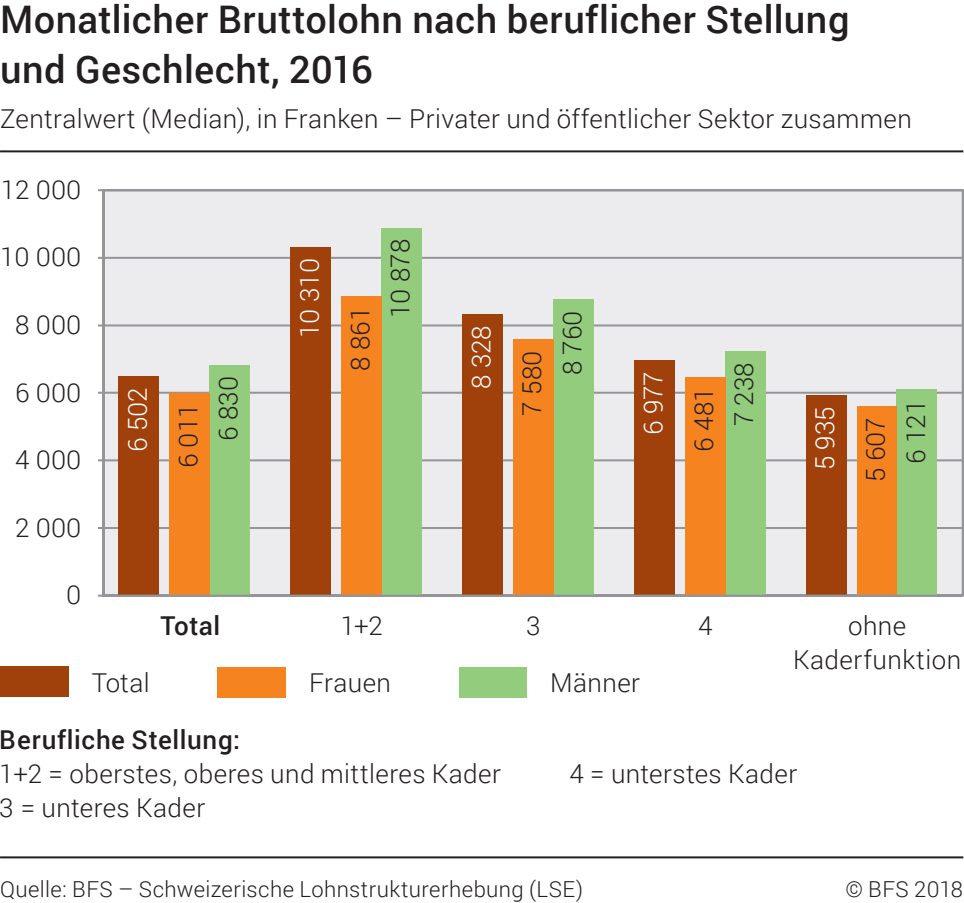
<style>
.page{position:relative;width:964px;height:903px;background:#fff}
.page>*{position:absolute;margin:0;border:0;box-sizing:border-box;transform-origin:0 0}
.t1{font:500 38px/50px "Roboto";letter-spacing:.01em;color:#231f20}
.t2{font:300 26px/34px "Roboto";letter-spacing:.015em;color:#231f20;text-align:center}
.t3{font:500 26px "Roboto";letter-spacing:.025em;color:#231f20}
.t4{font:300 26px "Roboto";color:#fff}
.t5{font:300 22px "Roboto";letter-spacing:.02em;color:#231f20}
</style>
<div class="page">
<hr style="left:0;top:856px;width:963px;height:2px;background:#231f20">
<hr style="left:0;top:150px;width:963px;height:2px;background:#231f20">
<div style="left:218px;top:666px;width:68px;height:31px;background:#f58420"></div>
<div style="left:459px;top:666px;width:68px;height:31px;background:#93cc7c"></div>
<div style="left:0;top:666px;width:68px;height:31px;background:#a0410b"></div>
<div style="left:98px;top:189px;width:866px;height:408px;background:#ececee"></div>
<hr style="left:104px;top:527px;width:859px;height:2px;background:#939598">
<hr style="left:104px;top:459px;width:859px;height:2px;background:#939598">
<hr style="left:104px;top:391px;width:859px;height:2px;background:#939598">
<hr style="left:104px;top:324px;width:859px;height:2px;background:#939598">
<hr style="left:104px;top:257px;width:859px;height:2px;background:#939598">
<hr style="left:104px;top:189px;width:859px;height:2px;background:#939598">
<hr style="left:103px;top:190px;width:2px;height:405px;background:#939598">
<div style="left:210px;top:364px;width:40px;height:231px;background:#93cc7c"></div>
<div style="left:381px;top:228px;width:41px;height:367px;background:#93cc7c"></div>
<div style="left:553px;top:299px;width:40px;height:296px;background:#93cc7c"></div>
<div style="left:725px;top:351px;width:40px;height:244px;background:#93cc7c"></div>
<div style="left:897px;top:388px;width:40px;height:207px;background:#93cc7c"></div>
<div style="left:170px;top:392px;width:40px;height:203px;background:#f58420"></div>
<div style="left:341px;top:296px;width:40px;height:299px;background:#f58420"></div>
<div style="left:513px;top:339px;width:40px;height:256px;background:#f58420"></div>
<div style="left:685px;top:376px;width:40px;height:219px;background:#f58420"></div>
<div style="left:857px;top:406px;width:40px;height:189px;background:#f58420"></div>
<div style="left:118px;top:376px;width:41px;height:219px;background:#a0410b"></div>
<div style="left:290px;top:247px;width:40px;height:348px;background:#a0410b"></div>
<div style="left:462px;top:314px;width:40px;height:281px;background:#a0410b"></div>
<div style="left:634px;top:360px;width:40px;height:235px;background:#a0410b"></div>
<div style="left:806px;top:395px;width:40px;height:200px;background:#a0410b"></div>
<hr style="left:104px;top:594px;width:859px;height:2px;background:#939598">
<h1 class="t1" style="left:0;top:-7px;width:851px">Monatlicher Bruttolohn nach beruflicher Stellung und Geschlecht, 2016</h1>
<p class="t2" style="left:0;top:101px;width:913px">Zentralwert (Median), in Franken – Privater und öffentlicher Sektor zusammen</p>
<p class="t2" style="left:1px;top:171px;width:82px">12 000</p>
<p class="t2" style="left:0;top:239px;width:83px">10 000</p>
<p class="t2" style="left:15px;top:307px;width:68px">8 000</p>
<p class="t2" style="left:15px;top:374px;width:68px">6 000</p>
<p class="t2" style="left:15px;top:442px;width:68px">4 000</p>
<p class="t2" style="left:15px;top:509px;width:68px">2 000</p>
<p class="t4" style="left:119px;top:452px;width:66px;rotate:-90deg">6 502</p>
<p class="t2" style="left:382px;top:318px;width:81px;rotate:-90deg">10 878</p>
<p class="t4" style="left:291px;top:338px;width:81px;rotate:-90deg">10 310</p>
<p class="t2" style="left:554px;top:375px;width:66px;rotate:-90deg">8 760</p>
<p class="t2" style="left:342px;top:371px;width:65px;rotate:-90deg">8 861</p>
<p class="t4" style="left:463px;top:389px;width:65px;rotate:-90deg">8 328</p>
<p class="t2" style="left:514px;top:415px;width:66px;rotate:-90deg">7 580</p>
<p class="t2" style="left:726px;top:426px;width:65px;rotate:-90deg">7 238</p>
<p class="t4" style="left:635px;top:435px;width:65px;rotate:-90deg">6 977</p>
<p class="t2" style="left:210px;top:440px;width:66px;rotate:-90deg">6 830</p>
<p class="t2" style="left:686px;top:451px;width:65px;rotate:-90deg">6 481</p>
<p class="t2" style="left:170px;top:468px;width:66px;rotate:-90deg">6 011</p>
<p class="t2" style="left:898px;top:464px;width:65px;rotate:-90deg">6 121</p>
<p class="t4" style="left:807px;top:470px;width:65px;rotate:-90deg">5 935</p>
<p class="t2" style="left:858px;top:482px;width:66px;rotate:-90deg">5 607</p>
<p class="t2" style="left:66px;top:577px;width:17px">0</p>
<p class="t3" style="left:160px;top:607px;width:61px">Total</p>
<p class="t2" style="left:341px;top:607px;width:44px">1+2</p>
<p class="t2" style="left:526px;top:607px;width:16px">3</p>
<p class="t2" style="left:698px;top:607px;width:16px">4</p>
<p class="t2" style="left:793px;top:607px;width:169px">ohne<br>Kaderfunktion</p>
<p class="t2" style="left:92px;top:664px;width:59px">Total</p>
<p class="t2" style="left:309px;top:665px;width:83px">Frauen</p>
<p class="t2" style="left:550px;top:665px;width:91px">Männer</p>
<p class="t3" style="left:0;top:721px;width:242px">Berufliche Stellung:</p>
<p class="t2" style="left:0;top:756px;width:502px;text-align:left">1+2 = oberstes, oberes und mittleres Kader<br>3 = unteres Kader</p>
<p class="t2" style="left:569px;top:756px;width:229px">4 = unterstes Kader</p>
<p class="t5" style="left:0;top:873px;width:585px">Quelle: BFS – Schweizerische Lohnstrukturerhebung (LSE)</p>
<p class="t5" style="left:845px;top:873px;width:119px">© BFS 2018</p>
</div>
